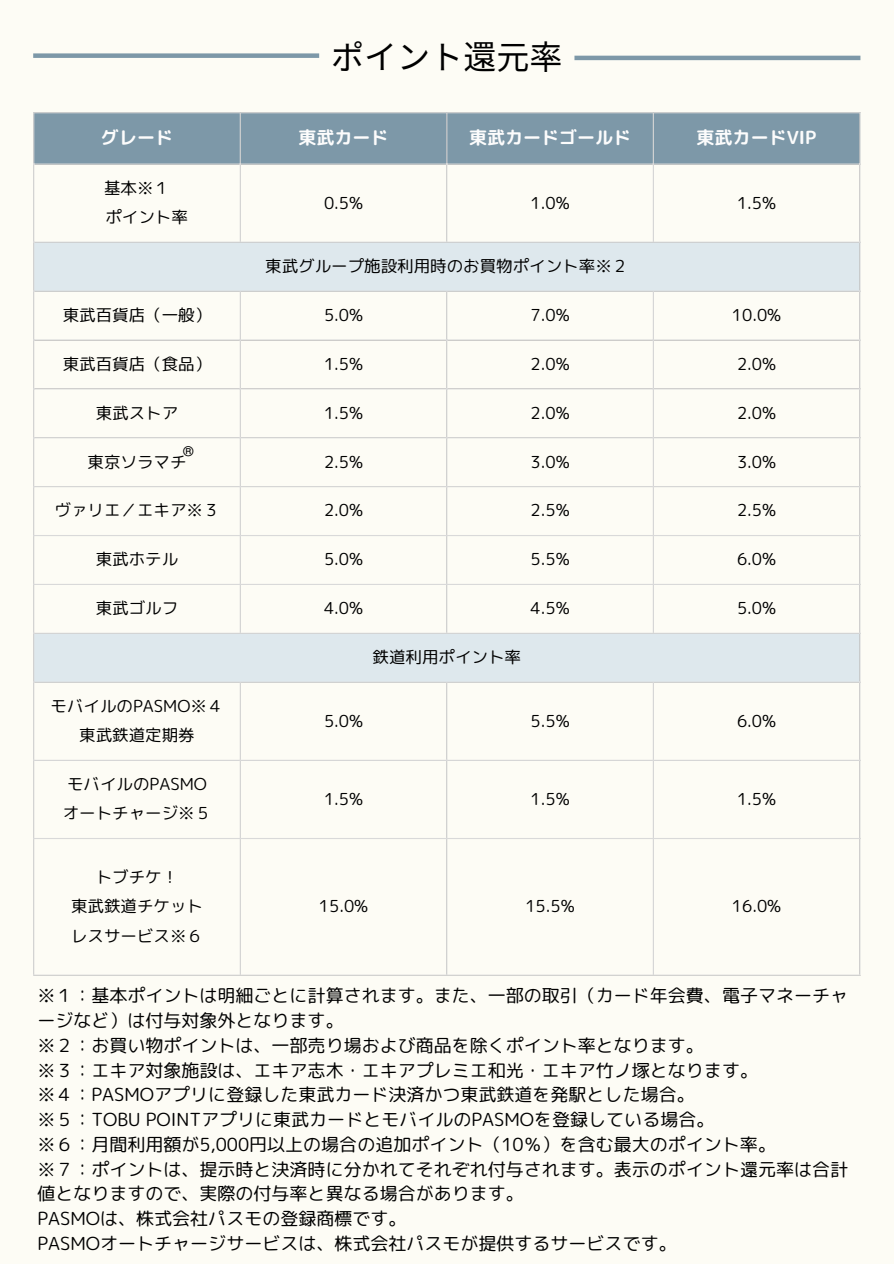
<style>
.page{position:relative;width:894px;height:1264px;background:#fff}
.page>*{position:absolute;margin:0;border:0;box-sizing:border-box;transform-origin:0 0}
.t1{font:33px "Noto Sans CJ Ksc";color:#000}
.t2{font:18px/24.8px "rounded mplus 1 p regular";color:#000}
.t3{font:18px "rounded mplus 1 p bold";color:#fcfcfc}
.t4{font:16.5px "rounded mplus 1 p regular";color:#000}
.t5{font:13.35px "Nice";color:#000}
</style>
<div class="page">
<div style="left:0;top:0;width:893px;height:1263px;background:#fdfcf5"></div>
<div style="left:34px;top:113px;width:825px;height:50px;background:#7d98a8"></div>
<svg style="left:34px;top:243px;width:825px;height:438px"></svg>
<hr style="left:33px;top:113px;width:1px;height:861px;background:#d9d9d9">
<hr style="left:240px;top:113px;width:1px;height:129px;background:#d9d9d9">
<hr style="left:240px;top:292px;width:1px;height:340px;background:#d9d9d9">
<hr style="left:240px;top:682px;width:1px;height:292px;background:#d9d9d9">
<hr style="left:446px;top:113px;width:1px;height:129px;background:#d9d9d9">
<hr style="left:446px;top:292px;width:1px;height:340px;background:#d9d9d9">
<hr style="left:446px;top:682px;width:1px;height:292px;background:#d9d9d9">
<hr style="left:652px;top:113px;width:1px;height:129px;background:#d9d9d9">
<hr style="left:652px;top:292px;width:1px;height:340px;background:#d9d9d9">
<hr style="left:652px;top:682px;width:1px;height:292px;background:#d9d9d9">
<hr style="left:859px;top:113px;width:1px;height:861px;background:#d9d9d9">
<hr style="left:33px;top:112px;width:827px;height:1px;background:#d9d9d9">
<hr style="left:33px;top:163px;width:827px;height:2px;background:#d9d9d9">
<hr style="left:33px;top:242px;width:827px;height:1px;background:#d9d9d9">
<hr style="left:33px;top:290px;width:827px;height:2px;background:#d9d9d9">
<hr style="left:33px;top:339px;width:827px;height:1px;background:#d9d9d9">
<hr style="left:33px;top:388px;width:827px;height:1px;background:#d9d9d9">
<hr style="left:33px;top:437px;width:827px;height:1px;background:#d9d9d9">
<hr style="left:33px;top:486px;width:827px;height:1px;background:#d9d9d9">
<hr style="left:33px;top:535px;width:827px;height:1px;background:#d9d9d9">
<hr style="left:33px;top:584px;width:827px;height:1px;background:#d9d9d9">
<hr style="left:33px;top:632px;width:827px;height:2px;background:#d9d9d9">
<hr style="left:33px;top:681px;width:827px;height:1px;background:#d9d9d9">
<hr style="left:33px;top:759px;width:827px;height:2px;background:#d9d9d9">
<hr style="left:33px;top:838px;width:827px;height:1px;background:#d9d9d9">
<hr style="left:33px;top:974px;width:827px;height:1px;background:#d9d9d9">
<hr style="left:574px;top:56px;width:286px;height:4px;background:#7d98a8">
<div style="left:33px;top:53px;width:286px;height:5px;background:#7d98a8"></div>
<p class="t1" style="left:331px;top:30px;width:229px">ポイント還元率</p>
<p class="t3" style="left:101px;top:124px;width:74px">グレード</p>
<h1 class="t3" style="left:298px;top:124px;width:92px">東武カード</h1>
<p class="t3" style="left:469px;top:124px;width:164px">東武カードゴールド</p>
<p class="t3" style="left:696px;top:124px;width:121px">東武カードVIP</p>
<p class="t4" style="left:104px;top:176px;width:67px">基本※１</p>
<p class="t4" style="left:105px;top:205px;width:84px">ポイント率</p>
<p class="t4" style="left:324px;top:191px;width:41px">0.5%</p>
<p class="t4" style="left:530px;top:191px;width:41px">1.0%</p>
<p class="t4" style="left:736px;top:191px;width:41px">1.5%</p>
<p class="t4" style="left:265px;top:254px;width:364px">東武グループ施設利用時のお買物ポイント率※２</p>
<p class="t4" style="left:63px;top:303px;width:150px">東武百貨店（一般）</p>
<p class="t4" style="left:324px;top:303px;width:41px">5.0%</p>
<p class="t4" style="left:530px;top:303px;width:41px">7.0%</p>
<p class="t4" style="left:731px;top:303px;width:51px">10.0%</p>
<p class="t4" style="left:63px;top:352px;width:150px">東武百貨店（食品）</p>
<p class="t4" style="left:324px;top:352px;width:41px">1.5%</p>
<p class="t4" style="left:530px;top:352px;width:41px">2.0%</p>
<p class="t4" style="left:736px;top:352px;width:41px">2.0%</p>
<p class="t4" style="left:96px;top:401px;width:84px">東武ストア</p>
<p class="t4" style="left:324px;top:401px;width:41px">1.5%</p>
<p class="t4" style="left:530px;top:401px;width:41px">2.0%</p>
<p class="t4" style="left:736px;top:401px;width:41px">2.0%</p>
<p class="t4" style="left:87px;top:450px;width:100px">東京ソラマチ</p>
<p class="t4" style="left:324px;top:450px;width:41px">2.5%</p>
<p class="t4" style="left:530px;top:450px;width:41px">3.0%</p>
<p class="t4" style="left:736px;top:450px;width:41px">3.0%</p>
<p class="t4" style="left:54px;top:498px;width:166px">ヴァリエ／エキア※３</p>
<p class="t4" style="left:324px;top:498px;width:41px">2.0%</p>
<p class="t4" style="left:530px;top:498px;width:41px">2.5%</p>
<p class="t4" style="left:736px;top:498px;width:41px">2.5%</p>
<p class="t4" style="left:96px;top:547px;width:84px">東武ホテル</p>
<p class="t4" style="left:324px;top:547px;width:41px">5.0%</p>
<p class="t4" style="left:530px;top:547px;width:41px">5.5%</p>
<p class="t4" style="left:736px;top:547px;width:41px">6.0%</p>
<p class="t4" style="left:96px;top:596px;width:84px">東武ゴルフ</p>
<p class="t4" style="left:324px;top:596px;width:41px">4.0%</p>
<p class="t4" style="left:530px;top:596px;width:41px">4.5%</p>
<p class="t4" style="left:736px;top:596px;width:41px">5.0%</p>
<p class="t4" style="left:372px;top:645px;width:150px">鉄道利用ポイント率</p>
<p class="t4" style="left:50px;top:694px;width:174px">モバイルのPASMO※４</p>
<p class="t4" style="left:79px;top:723px;width:117px">東武鉄道定期券</p>
<p class="t5" style="left:183px;top:439px;width:11px">®</p>
<p class="t4" style="left:324px;top:709px;width:41px">5.0%</p>
<p class="t4" style="left:530px;top:709px;width:41px">5.5%</p>
<p class="t4" style="left:736px;top:709px;width:41px">6.0%</p>
<p class="t4" style="left:67px;top:772px;width:141px">モバイルのPASMO</p>
<p class="t4" style="left:63px;top:801px;width:150px">オートチャージ※５</p>
<p class="t4" style="left:96px;top:865px;width:84px">トブチケ！</p>
<p class="t4" style="left:71px;top:894px;width:133px">東武鉄道チケット</p>
<p class="t4" style="left:71px;top:923px;width:133px">レスサービス※６</p>
<p class="t4" style="left:324px;top:787px;width:41px">1.5%</p>
<p class="t4" style="left:530px;top:787px;width:41px">1.5%</p>
<p class="t4" style="left:736px;top:787px;width:41px">1.5%</p>
<p class="t4" style="left:319px;top:894px;width:51px">15.0%</p>
<p class="t4" style="left:525px;top:894px;width:51px">15.5%</p>
<p class="t4" style="left:731px;top:894px;width:51px">16.0%</p>
<p class="t2" style="left:37px;top:983px;width:812px">※１：基本ポイントは明細ごとに計算されます。また、一部の取引（カード年会費、電子マネーチャージなど）は付与対象外となります。</p>
<p class="t2" style="left:37px;top:1032px;width:668px">※２：お買い物ポイントは、一部売り場および商品を除くポイント率となります。</p>
<p class="t2" style="left:37px;top:1057px;width:722px">※３：エキア対象施設は、エキア志木・エキアプレミエ和光・エキア竹ノ塚となります。</p>
<p class="t2" style="left:37px;top:1082px;width:658px">※４：PASMOアプリに登録した東武カード決済かつ東武鉄道を発駅とした場合。</p>
<p class="t2" style="left:37px;top:1106px;width:678px">※５：TOBU POINTアプリに東武カードとモバイルのPASMOを登録している場合。</p>
<p class="t2" style="left:37px;top:1131px;width:739px">※６：月間利用額が5,000円以上の場合の追加ポイント（10％）を含む最大のポイント率。</p>
<p class="t2" style="left:37px;top:1156px;width:812px">※７：ポイントは、提示時と決済時に分かれてそれぞれ付与されます。表示のポイント還元率は合計値となりますので、実際の付与率と異なる場合があります。</p>
<p class="t2" style="left:37px;top:1205px;width:370px">PASMOは、株式会社パスモの登録商標です。</p>
<p class="t2" style="left:37px;top:1230px;width:640px">PASMOオートチャージサービスは、株式会社パスモが提供するサービスです。</p>
</div>
